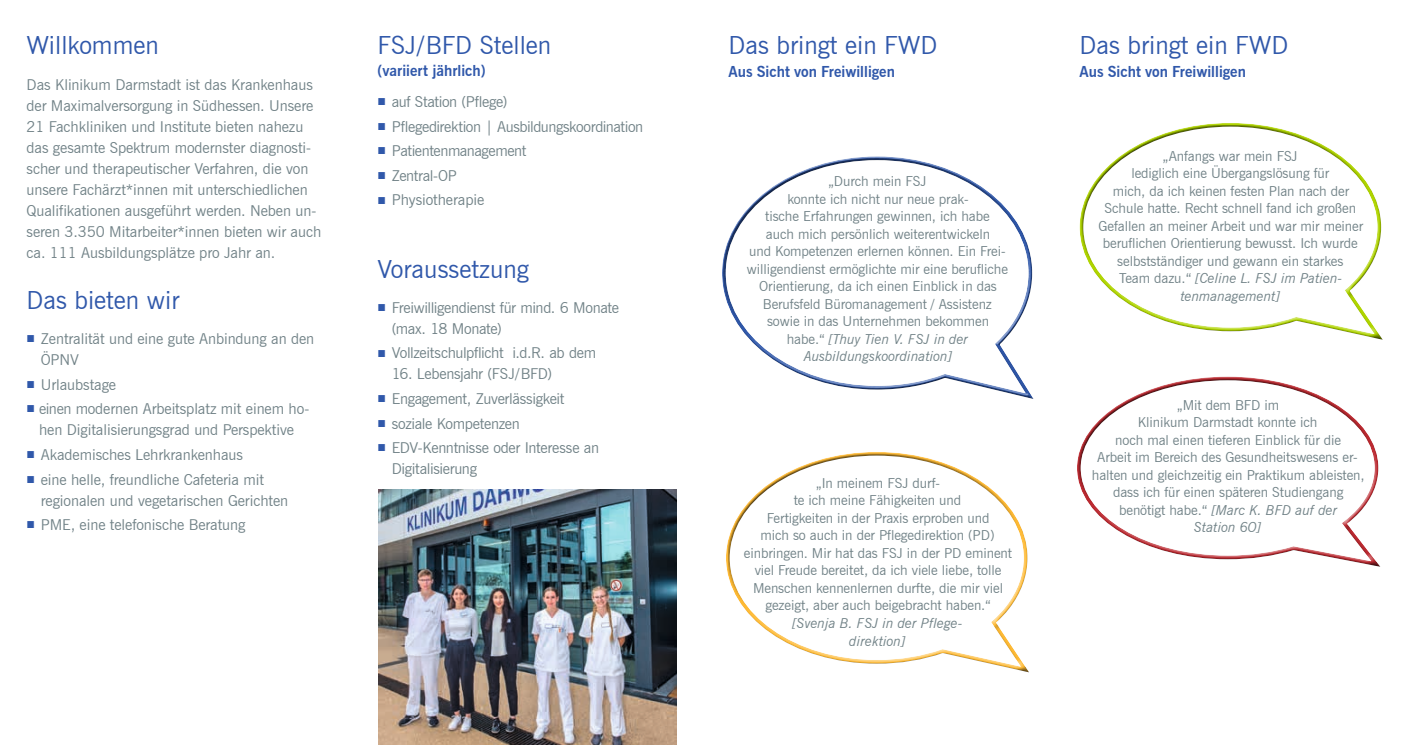
<style>
.page{position:relative;width:1404px;height:745px;background:#fff}
.page>*{position:absolute;margin:0;border:0;box-sizing:border-box;transform-origin:0 0}
.t1{font:25px "News Gothic BT";color:#3058aa}
.t2{font:15px/21px "News Gothic BT";letter-spacing:-.005em;color:#718287}
.t3{font:15px/21px "News Gothic BT";letter-spacing:-.025em;color:#718287}
.t4{font:700 15px "News Gothic BT";color:#3058aa}
.t5{font:15px "News Gothic BT";letter-spacing:-.03em;color:#718287}
.t6{font:13.75px/17.5px "News Gothic BT";letter-spacing:-.005em;color:#718287;text-align:center}
.t7{font:italic 13.75px/17.5px "News Gothic BT";letter-spacing:-.005em;color:#718287;text-align:center}
.s1{font-family:"Arial";color:#3058aa}
.s2{font-style:italic}
</style>
<div class="page">
<img style="left:379px;top:489px;width:297px;height:255px">
<div style="left:1081px;top:125px;width:301px;height:216px;background:#131413;opacity:.75"></div>
<div style="left:1077px;top:378px;width:303px;height:188px;background:#131413;opacity:.75"></div>
<h1 class="t1" style="left:27px;top:30px;width:134px">Willkommen</h1>
<p class="t2" style="left:27px;top:74px;width:296px">Das Klinikum Darmstadt ist das Krankenhaus der Maximalversorgung in Südhessen. Unsere 21 Fachkliniken und Institute bieten nahezu das gesamte Spektrum modernster diagnosti&shy;scher und therapeutischer Verfahren, die von unsere Fachärzt*innen mit unterschiedlichen Qualifikationen ausgeführt werden. Neben un&shy;seren 3.350 Mitarbeiter*innen bieten wir auch ca. 111 Ausbildungsplätze pro Jahr an.</p>
<h1 class="t1" style="left:27px;top:285px;width:154px">Das bieten wir</h1>
<p class="t2" style="left:41px;top:328px;width:275px;text-indent:-14px"><span class="s1">■</span> Zentralität und eine gute Anbindung an den<br>ÖPNV</p>
<p class="t2" style="left:27px;top:373px;width:91px"><span class="s1">■</span> Urlaubstage</p>
<p class="t2" style="left:27px;top:398px;width:284px;text-align:center"><span class="s1">■</span> einen modernen Arbeitsplatz mit einem ho&shy;hen Digitalisierungsgrad und Perspektive</p>
<p class="t2" style="left:27px;top:443px;width:218px"><span class="s1">■</span> Akademisches Lehrkrankenhaus</p>
<p class="t2" style="left:41px;top:468px;width:249px;text-indent:-14px"><span class="s1">■</span> eine helle, freundliche Cafeteria mit regionalen und vegetarischen Gerichten</p>
<p class="t2" style="left:27px;top:514px;width:220px"><span class="s1">■</span> PME, eine telefonische Beratung</p>
<h1 class="t1" style="left:377px;top:30px;width:175px">FSJ/BFD Stellen</h1>
<p class="t4" style="left:377px;top:61px;width:110px">(variiert jährlich)</p>
<p class="t3" style="left:377px;top:91px;width:131px"><span class="s1">■</span> auf Station (Pflege)</p>
<p class="t5" style="left:377px;top:117px;width:267px"><span class="s1">■</span> Pflegedirektion | Ausbildungskoordination</p>
<p class="t5" style="left:377px;top:142px;width:150px"><span class="s1">■</span> Patientenmanagement</p>
<p class="t3" style="left:377px;top:165px;width:81px"><span class="s1">■</span> Zentral-OP</p>
<p class="t2" style="left:377px;top:189px;width:108px"><span class="s1">■</span> Physiotherapie</p>
<h1 class="t1" style="left:377px;top:253px;width:153px">Voraussetzung</h1>
<p class="t3" style="left:392px;top:296px;width:229px;text-indent:-14px"><span class="s1">■</span> Freiwilligendienst für mind. 6 Monate (max. 18 Monate)</p>
<p class="t3" style="left:377px;top:342px;width:220px"><span class="s1">■</span> Vollzeitschulpflicht i.d.R. ab dem</p>
<p class="t2" style="left:392px;top:363px;width:162px">16. Lebensjahr (FSJ/BFD)</p>
<p class="t2" style="left:377px;top:388px;width:188px"><span class="s1">■</span> Engagement, Zuverlässigkeit</p>
<p class="t3" style="left:377px;top:412px;width:144px"><span class="s1">■</span> soziale Kompetenzen</p>
<p class="t3" style="left:392px;top:437px;width:209px;text-indent:-14px"><span class="s1">■</span> EDV-Kenntnisse oder Interesse an<br>Digitalisierung</p>
<h1 class="t1" style="left:728px;top:30px;width:210px">Das bringt ein FWD</h1>
<p class="t4" style="left:728px;top:62px;width:168px">Aus Sicht von Freiwilligen</p>
<p class="t6" style="left:746px;top:172px;width:262px">„Durch mein FSJ<br>konnte ich nicht nur neue prak-<br>tische Erfahrungen gewinnen, ich habe<br>auch mich persönlich weiterentwickeln<br>und Kompetenzen erlernen können. Ein Frei&shy;willigendienst ermöglichte mir eine berufliche Orientierung, da ich einen Einblick in das Berufsfeld Büromanagement / Assistenz sowie in das Unternehmen bekommen habe.“ <span class="s2">[Thuy Tien V. FSJ in der Ausbildungskoordination]</span></p>
<p class="t6" style="left:744px;top:473px;width:270px">„In meinem FSJ durf-<br>te ich meine Fähigkeiten und<br>Fertigkeiten in der Praxis erproben und<br>mich so auch in der Pflegedirektion (PD) einbringen. Mir hat das FSJ in der PD eminent viel Freude bereitet, da ich viele liebe, tolle Menschen kennenlernen durfte, die mir viel gezeigt, aber auch beigebracht haben.“</p>
<p class="t7" style="left:792px;top:614px;width:172px">[Svenja B. FSJ in der Pflege&shy;direktion]</p>
<h1 class="t1" style="left:1079px;top:30px;width:210px">Das bringt ein FWD</h1>
<p class="t4" style="left:1079px;top:62px;width:168px">Aus Sicht von Freiwilligen</p>
<p class="t6" style="left:1098px;top:147px;width:266px">„Anfangs war mein FSJ<br>lediglich eine Übergangslösung für<br>mich, da ich keinen festen Plan nach der Schule hatte. Recht schnell fand ich großen Gefallen an meiner Arbeit und war mir meiner beruflichen Orientierung bewusst. Ich wurde selbstständiger und gewann ein starkes<br>Team dazu.“ <span class="s2">[Celine L. FSJ im Patien&shy;tenmanagement]</span></p>
<p class="t6" style="left:1091px;top:396px;width:274px">„Mit dem BFD im<br>Klinikum Darmstadt konnte ich<br>noch mal einen tieferen Einblick für die<br>Arbeit im Bereich des Gesundheitswesens er&shy;halten und gleichzeitig ein Praktikum ableisten, dass ich für einen späteren Studiengang benötigt habe.“ <span class="s2">[Marc K. BFD auf der<br>Station 6O]</span></p>
</div>
